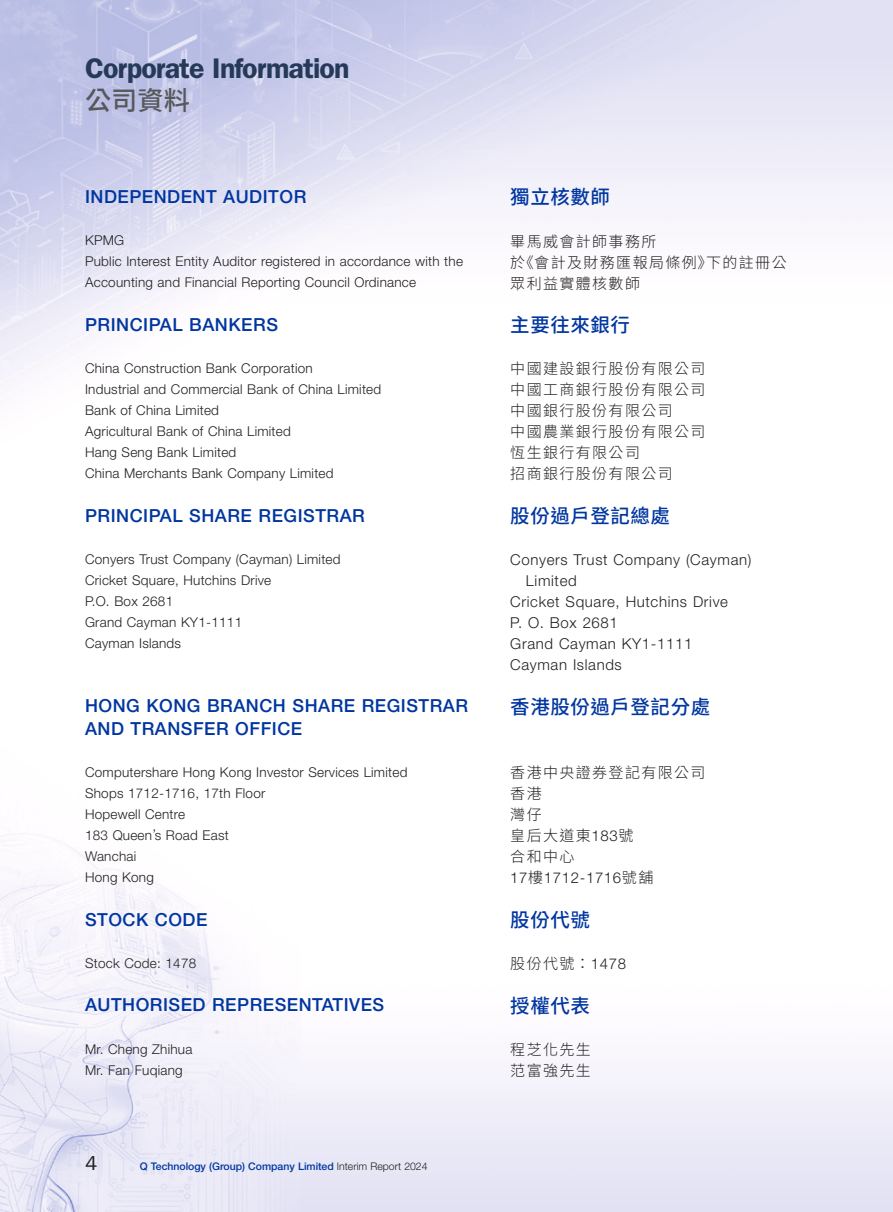
<style>
.page{position:relative;width:893px;height:1212px;background:#fff}
.page>*{position:absolute;margin:0;border:0;box-sizing:border-box;transform-origin:0 0}
.t1{font:600 28.5px "ITC Franklin Gothic Std";letter-spacing:-.03em;color:#263959}
.t2{font:500 26.25px "Source Han Sans TC";color:#57585a}
.t3{font:20.25px "ITC Franklin Gothic Std";color:#231f20}
.C_Heading_1{font:500 19.5px "Source Han Sans TC";letter-spacing:.03em;color:#0036a0}
.Heading_1{font:500 18px/22.5px "Helvetica Neue LT Std";letter-spacing:.03em;color:#0036a0}
.C_Body_Text{font:300 15px/21px "Source Han Sans TC";letter-spacing:.095em;color:#231f20}
.C_Body_Text-2{font:300 15px "Helvetica Neue LT Std";letter-spacing:.045em;color:#231f20}
.Body_Text{font:300 13.5px "Helvetica Neue LT Std";letter-spacing:.02em;color:#231f20}
.t4{font:500 10.5px "Helvetica Neue LT Std";color:#0036a0}
.s1{font-weight:300;color:#231f20}
.s2{font-family:"Helvetica Neue LT Std"}
.s3{font-family:"Source Han Sans TC"}
</style>
<div class="page">
<img style="left:0;top:0;width:893px;height:1212px">
<h1 class="t1" style="left:85px;top:52px;width:266px">Corporate Information</h1>
<h2 class="t2" style="left:85px;top:86px;width:106px">公司資料</h2>
<p class="Heading_1" style="left:85px;top:185px;width:223px">INDEPENDENT AUDITOR</p>
<p class="Body_Text" style="left:85px;top:232px;width:41px">KPMG</p>
<p class="Body_Text" style="left:85px;top:253px;width:379px">Public Interest Entity Auditor registered in accordance with the</p>
<p class="Body_Text" style="left:85px;top:274px;width:333px">Accounting and Financial Reporting Council Ordinance</p>
<p class="Heading_1" style="left:85px;top:313px;width:194px">PRINCIPAL BANKERS</p>
<p class="Body_Text" style="left:85px;top:360px;width:229px">China Construction Bank Corporation</p>
<p class="Body_Text" style="left:85px;top:381px;width:298px">Industrial and Commercial Bank of China Limited</p>
<p class="Body_Text" style="left:85px;top:402px;width:136px">Bank of China Limited</p>
<p class="Body_Text" style="left:85px;top:423px;width:207px">Agricultural Bank of China Limited</p>
<p class="Body_Text" style="left:85px;top:444px;width:153px">Hang Seng Bank Limited</p>
<p class="Body_Text" style="left:85px;top:465px;width:250px">China Merchants Bank Company Limited</p>
<p class="Heading_1" style="left:85px;top:504px;width:281px">PRINCIPAL SHARE REGISTRAR</p>
<p class="Body_Text" style="left:85px;top:551px;width:257px">Conyers Trust Company (Cayman) Limited</p>
<p class="Body_Text" style="left:85px;top:572px;width:188px">Cricket Square, Hutchins Drive</p>
<p class="Body_Text" style="left:85px;top:593px;width:90px">P.O. Box 2681</p>
<p class="Body_Text" style="left:85px;top:614px;width:159px">Grand Cayman KY1-1111</p>
<p class="Body_Text" style="left:85px;top:635px;width:98px">Cayman Islands</p>
<p class="Heading_1" style="left:85px;top:694px;width:385px">HONG KONG BRANCH SHARE REGISTRAR<br>AND TRANSFER OFFICE</p>
<p class="Body_Text" style="left:85px;top:764px;width:324px">Computershare Hong Kong Investor Services Limited</p>
<p class="Body_Text" style="left:85px;top:785px;width:182px">Shops 1712-1716, 17th Floor</p>
<p class="Body_Text" style="left:85px;top:806px;width:102px">Hopewell Centre</p>
<p class="Body_Text" style="left:85px;top:827px;width:145px">183 Queen’s Road East</p>
<p class="Body_Text" style="left:85px;top:848px;width:53px">Wanchai</p>
<p class="Body_Text" style="left:85px;top:869px;width:70px">Hong Kong</p>
<p class="Heading_1" style="left:85px;top:908px;width:124px">STOCK CODE</p>
<p class="Body_Text" style="left:85px;top:955px;width:113px">Stock Code: 1478</p>
<p class="Heading_1" style="left:85px;top:993px;width:301px">AUTHORISED REPRESENTATIVES</p>
<p class="Body_Text" style="left:85px;top:1040px;width:109px">Mr. Cheng Zhihua</p>
<p class="Body_Text" style="left:85px;top:1061px;width:99px">Mr. Fan Fuqiang</p>
<h3 class="t3" style="left:85px;top:1151px;width:14px">4</h3>
<p class="t4" style="left:140px;top:1160px;width:289px">Q Technology (Group) Company Limited <span class="s1">Interim Report 2024</span></p>
<p class="C_Heading_1" style="left:510px;top:186px;width:101px">獨立核數師</p>
<p class="C_Body_Text" style="left:510px;top:231px;width:148px">畢馬威會計師事務所</p>
<p class="C_Body_Text" style="left:510px;top:252px;width:278px">於《會計及財務匯報局條例》下的註冊公眾利益實體核數師</p>
<p class="C_Heading_1" style="left:510px;top:314px;width:121px">主要往來銀行</p>
<p class="C_Body_Text" style="left:510px;top:359px;width:197px">中國建設銀行股份有限公司</p>
<p class="C_Body_Text" style="left:510px;top:380px;width:197px">中國工商銀行股份有限公司</p>
<p class="C_Body_Text" style="left:510px;top:401px;width:164px">中國銀行股份有限公司</p>
<p class="C_Body_Text" style="left:510px;top:422px;width:197px">中國農業銀行股份有限公司</p>
<p class="C_Body_Text" style="left:510px;top:443px;width:131px">恆生銀行有限公司</p>
<p class="C_Body_Text" style="left:510px;top:464px;width:164px">招商銀行股份有限公司</p>
<p class="C_Heading_1" style="left:510px;top:505px;width:161px">股份過戶登記總處</p>
<p class="C_Body_Text-2" style="left:510px;top:551px;width:243px">Conyers Trust Company (Cayman)</p>
<p class="C_Body_Text-2" style="left:526px;top:572px;width:52px">Limited</p>
<p class="C_Body_Text-2" style="left:510px;top:593px;width:219px">Cricket Square, Hutchins Drive</p>
<p class="C_Body_Text-2" style="left:510px;top:614px;width:109px">P. O. Box 2681</p>
<p class="C_Body_Text-2" style="left:510px;top:635px;width:184px">Grand Cayman KY1-1111</p>
<p class="C_Body_Text-2" style="left:510px;top:656px;width:113px">Cayman Islands</p>
<p class="C_Heading_1" style="left:510px;top:695px;width:201px">香港股份過戶登記分處</p>
<p class="C_Body_Text" style="left:510px;top:763px;width:197px">香港中央證券登記有限公司</p>
<p class="C_Body_Text" style="left:510px;top:784px;width:33px">香港</p>
<p class="C_Body_Text" style="left:510px;top:805px;width:33px">灣仔</p>
<p class="C_Body_Text" style="left:510px;top:826px;width:125px">皇后大道東<span class="s2">183</span>號</p>
<p class="C_Body_Text" style="left:510px;top:847px;width:66px">合和中心</p>
<p class="C_Body_Text-2" style="left:510px;top:869px;width:145px">17<span class="s3">樓</span>1712-1716<span class="s3">號舖</span></p>
<p class="C_Heading_1" style="left:510px;top:909px;width:81px">股份代號</p>
<p class="C_Body_Text" style="left:510px;top:953px;width:117px">股份代號：<span class="s2">1478</span></p>
<p class="C_Heading_1" style="left:510px;top:994px;width:81px">授權代表</p>
<p class="C_Body_Text" style="left:510px;top:1039px;width:82px">程芝化先生</p>
<p class="C_Body_Text" style="left:510px;top:1060px;width:82px">范富強先生</p>
</div>
